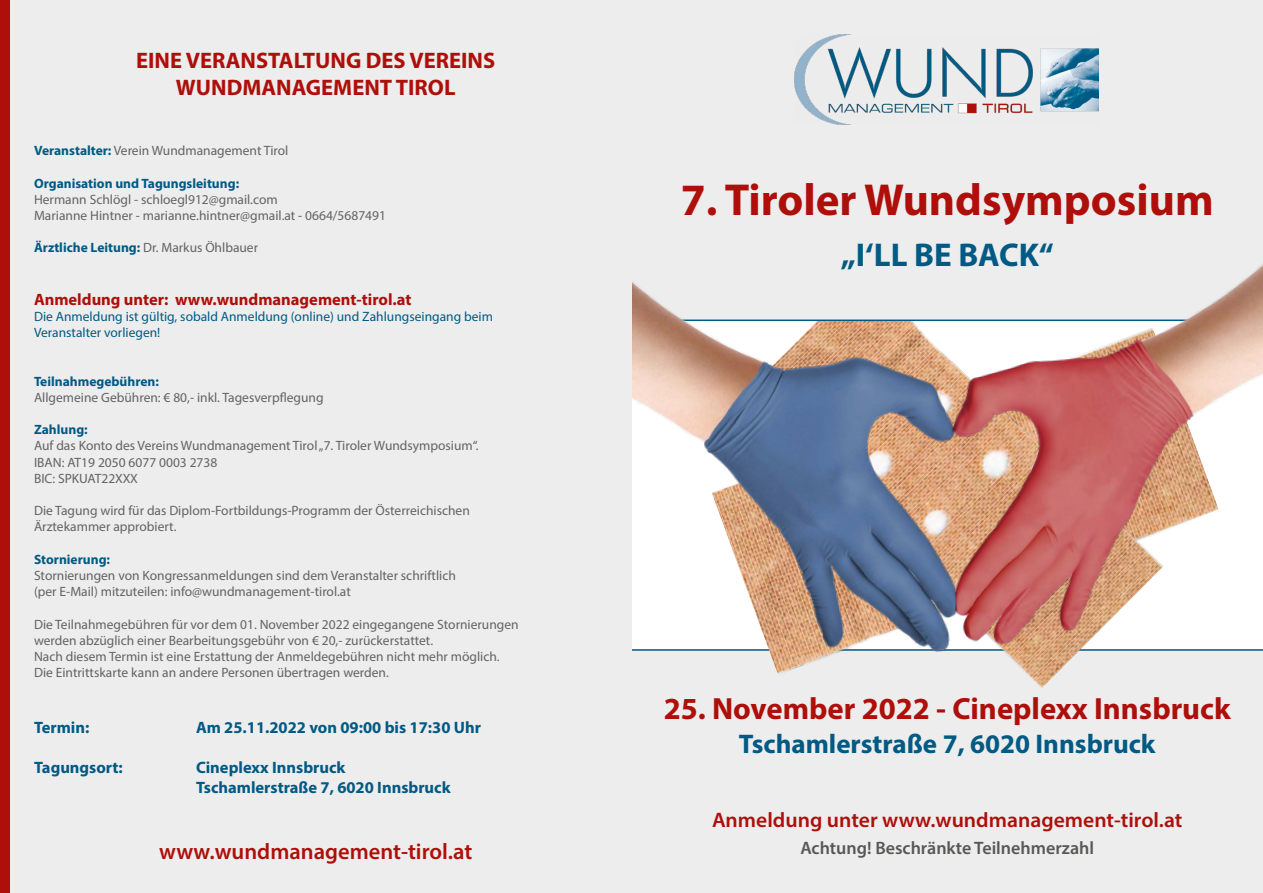
<style>
.page{position:relative;width:1263px;height:893px;background:#fff}
.page>*{position:absolute;margin:0;border:0;box-sizing:border-box;transform-origin:0 0}
.t1{font:700 45px "Myriad Pro";color:#ae0f0a}
.t2{font:700 33px "Myriad Pro";color:#005a84}
.t3{font:700 30.75px "Myriad Pro";color:#ae0f0a}
.t4{font:700 27px "Myriad Pro";color:#005a84}
.t5{font:700 22.5px/27px "Myriad Pro";color:#ae0f0a;text-align:center}
.t6{font:600 22.5px "Myriad Pro";color:#ae0f0a}
.t7{font:600 21px "Myriad Pro";color:#ae0f0a}
.t8{font:600 18px "Myriad Pro";color:#575756}
.t9{font:700 16.5px/19.8px "Myriad Pro";color:#005a84}
.t10{font:700 16.5px "Myriad Pro";color:#ae0f0a}
.t11{font:13.5px/16.2px "Myriad Pro";color:#646363}
.t12{font:700 13.5px "Myriad Pro";color:#005a84}
.t13{font:13.5px/16.2px "Myriad Pro";color:#005a84}
.s1{font-weight:700;color:#005a84}
.s2{font-weight:400;color:#646363}
</style>
<div class="page">
<div style="left:631px;top:853px;width:632px;height:40px;background:#ededed"></div>
<div style="left:0;top:0;width:631px;height:893px;background:#ededed"></div>
<div style="left:631px;top:0;width:632px;height:41px;background:#ededed"></div>
<img style="left:631px;top:41px;width:632px;height:812px">
<img style="left:794px;top:34px;width:304px;height:90px">
<div style="left:0;top:0;width:9px;height:893px;background:#ae0f0a"></div>
<h3 class="t5" style="left:136px;top:46px;width:361px">EINE VERANSTALTUNG DES VEREINS<br>WUNDMANAGEMENT TIROL</h3>
<p class="t11" style="left:34px;top:142px;width:256px"><span class="s1">Veranstalter:</span> Verein Wundmanagement Tirol</p>
<p class="t12" style="left:34px;top:174px;width:207px">Organisation und Tagungsleitung:</p>
<p class="t11" style="left:34px;top:191px;width:354px">Hermann Schlögl - schloegl912@gmail.com<br>Marianne Hintner - marianne.hintner@gmail.at - 0664/5687491</p>
<p class="t12" style="left:34px;top:239px;width:226px">Ärztliche Leitung: <span class="s2">Dr. Markus Öhlbauer</span></p>
<p class="t10" style="left:34px;top:288px;width:379px">Anmeldung unter: www.wundmanagement-tirol.at</p>
<p class="t13" style="left:34px;top:308px;width:460px">Die Anmeldung ist gültig, sobald Anmeldung (online) und Zahlungseingang beim<br>Veranstalter vorliegen!</p>
<p class="t12" style="left:34px;top:372px;width:126px">Teilnahmegebühren:</p>
<p class="t11" style="left:34px;top:389px;width:291px">Allgemeine Gebühren: € 80,- inkl. Tagesverpflegung</p>
<p class="t12" style="left:34px;top:421px;width:55px">Zahlung:</p>
<p class="t11" style="left:34px;top:438px;width:446px">Auf das Konto des Vereins Wundmanagement Tirol „7. Tiroler Wundsymposium“.<br>IBAN: AT19 2050 6077 0003 2738<br>BIC: SPKUAT22XXX</p>
<p class="t11" style="left:34px;top:502px;width:437px">Die Tagung wird für das Diplom-Fortbildungs-Programm der Österreichischen<br>Ärztekammer approbiert.</p>
<p class="t12" style="left:34px;top:550px;width:78px">Stornierung:</p>
<p class="t11" style="left:34px;top:567px;width:423px">Stornierungen von Kongressanmeldungen sind dem Veranstalter schriftlich (per E-Mail) mitzuteilen: info@wundmanagement-tirol.at</p>
<p class="t11" style="left:34px;top:616px;width:486px">Die Teilnahmegebühren für vor dem 01. November 2022 eingegangene Stornierungen werden abzüglich einer Bearbeitungsgebühr von € 20,- zurückerstattet.<br>Nach diesem Termin ist eine Erstattung der Anmeldegebühren nicht mehr möglich.<br>Die Eintrittskarte kann an andere Personen übertragen werden.</p>
<p class="t9" style="left:34px;top:717px;width:57px">Termin:</p>
<p class="t9" style="left:196px;top:717px;width:287px">Am 25.11.2022 von 09:00 bis 17:30 Uhr</p>
<p class="t9" style="left:34px;top:757px;width:90px">Tagungsort:</p>
<p class="t9" style="left:196px;top:757px;width:256px">Cineplexx Innsbruck<br>Tschamlerstraße 7, 6020 Innsbruck</p>
<h3 class="t6" style="left:159px;top:837px;width:315px">www.wundmanagement-tirol.at</h3>
<h1 class="t1" style="left:681px;top:171px;width:534px">7. Tiroler Wundsymposium</h1>
<h2 class="t2" style="left:841px;top:234px;width:214px">„I‘LL BE BACK“</h2>
<h3 class="t3" style="left:664px;top:688px;width:569px">25. November 2022 - Cineplexx Innsbruck</h3>
<h3 class="t4" style="left:739px;top:727px;width:418px">Tschamlerstraße 7, 6020 Innsbruck</h3>
<h3 class="t7" style="left:712px;top:806px;width:472px">Anmeldung unter www.wundmanagement-tirol.at</h3>
<h3 class="t8" style="left:800px;top:836px;width:295px">Achtung! Beschränkte Teilnehmerzahl</h3>
</div>
